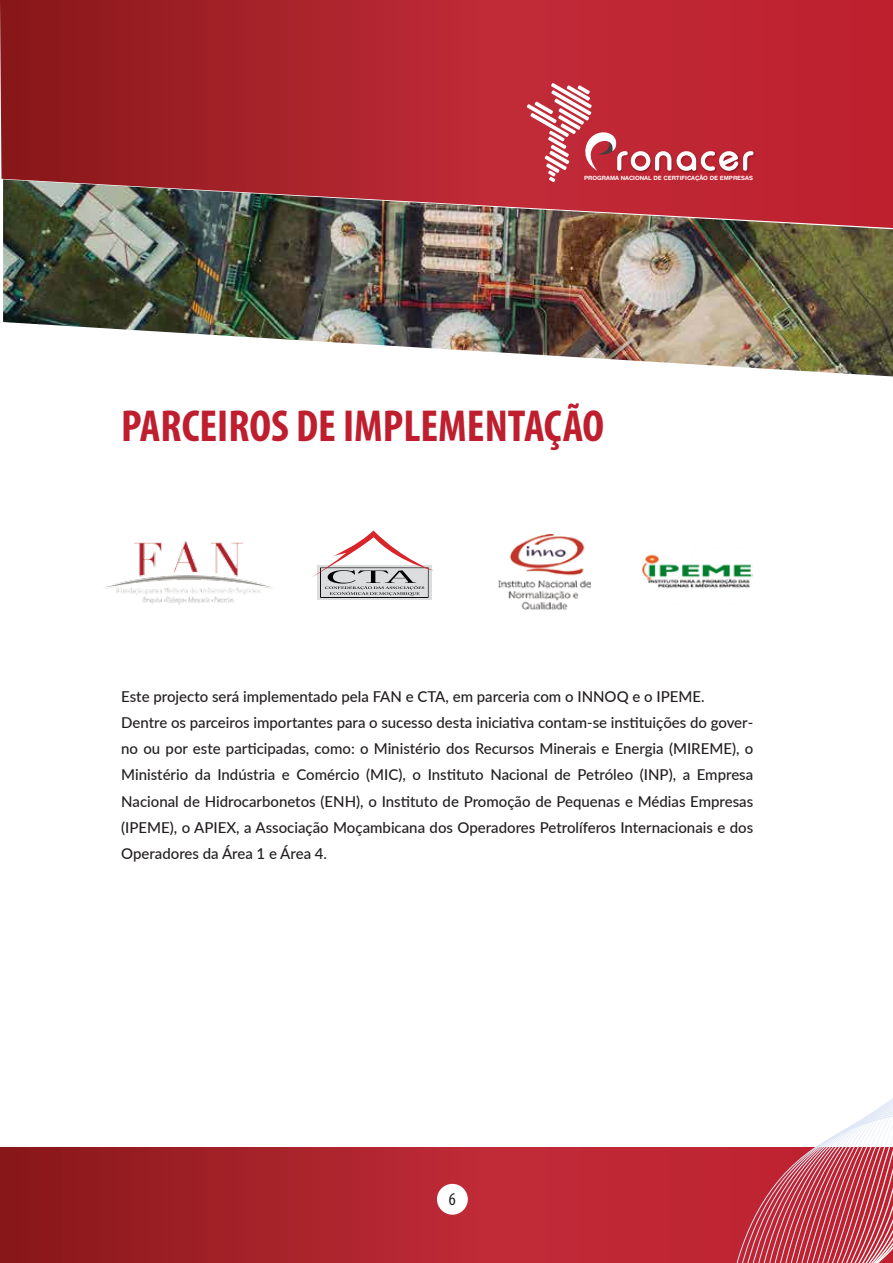
<style>
.page{position:relative;width:893px;height:1263px;background:#fff}
.page>*{position:absolute;margin:0;border:0;box-sizing:border-box;transform-origin:0 0}
.t1{font:700 condensed 45px "Myriad Pro";color:#be1e2d}
.t2{font:condensed 18px "Myriad Pro";color:#231f20}
.t3{font:500 15px/26.1px "Lato";color:#231f20}
.t4{font:700 5.85px "Helvetica Rounded";color:#fff}
</style>
<div class="page">
<svg style="left:1px;top:1147px;width:576px;height:115px;background:#a7222a"></svg>
<div style="left:437px;top:1184px;width:31px;height:31px;background:#fff;border-radius:50%"></div>
<svg style="left:0;top:0;width:893px;height:179px;background:#ad222c"></svg>
<svg style="left:527px;top:83px;width:227px;height:96px;background:#c74652"></svg>
<svg style="left:577px;top:1147px;width:4px;height:116px"></svg>
<svg style="left:581px;top:1147px;width:3px;height:116px"></svg>
<svg style="left:584px;top:1147px;width:4px;height:116px"></svg>
<svg style="left:588px;top:1147px;width:4px;height:116px"></svg>
<svg style="left:594px;top:1098px;width:299px;height:165px"></svg>
<img style="left:3px;top:179px;width:890px;height:197px">
<div style="left:317px;top:565px;width:114px;height:35px;background:#dcdddf"></div>
<svg style="left:312px;top:530px;width:122px;height:68px"></svg>
<img style="left:105px;top:541px;width:167px;height:64px">
<img style="left:498px;top:535px;width:92px;height:75px">
<img style="left:643px;top:554px;width:109px;height:35px">
<p class="t4" style="left:584px;top:175px;width:170px">PROGRAMA NACIONAL DE CERTIFICAÇÃO DE EMPRESAS</p>
<h1 class="t1" style="left:121px;top:398px;width:484px">PARCEIROS DE IMPLEMENTAÇÃO</h1>
<p class="t3" style="left:121px;top:683px;width:633px">Este projecto será implementado pela FAN e CTA, em parceria com o INNOQ e o IPEME.<br>Dentre os parceiros importantes para o sucesso desta iniciativa contam-se instituições do gover&shy;no ou por este participadas, como: o Ministério dos Recursos Minerais e Energia (MIREME), o Ministério da Indústria e Comércio (MIC), o Instituto Nacional de Petróleo (INP), a Empresa Nacional de Hidrocarbonetos (ENH), o Instituto de Promoção de Pequenas e Médias Empresas (IPEME), o APIEX, a Associação Moçambicana dos Operadores Petrolíferos Internacionais e dos Operadores da Área 1 e Área 4.</p>
<p class="t2" style="left:449px;top:1188px;width:8px">6</p>
</div>
